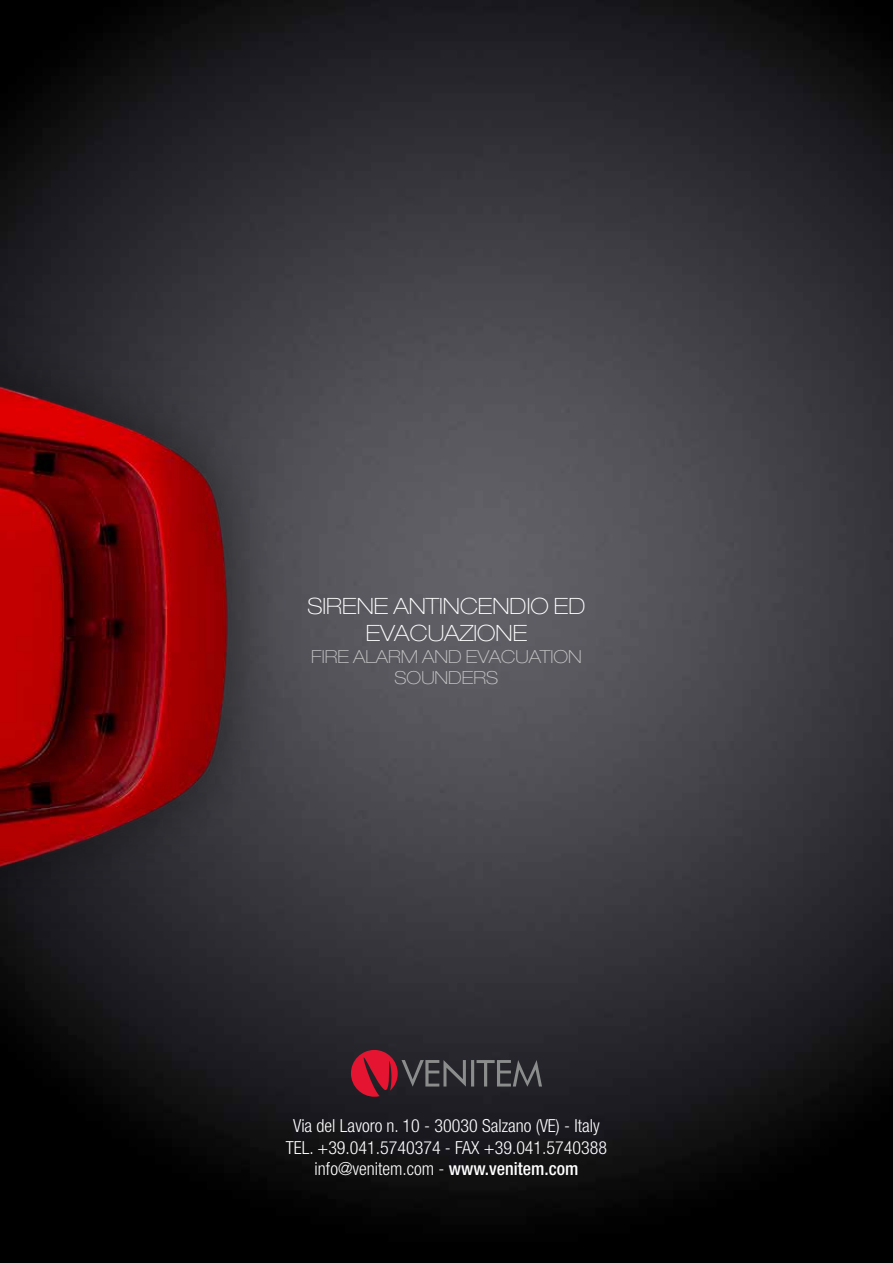
<style>
.page{position:relative;width:893px;height:1263px;background:#fff}
.page>*{position:absolute;margin:0;border:0;box-sizing:border-box;transform-origin:0 0}
.t1{font:100 expanded 22.5px/27px "Helvetica Neue LT Pro";color:#fff;text-align:center}
.t2{font:300 condensed 18px/21.6px "Helvetica Neue LT Pro";color:#fff;text-align:center}
.t3{font:100 expanded 18px/21.6px "Helvetica Neue LT Pro";color:#c6c6c6;text-align:center}
.s1{font-weight:500}
</style>
<div class="page">
<img style="left:0;top:0;width:893px;height:1263px">
<svg style="left:351px;top:1050px;width:191px;height:47px;background:#502e37"></svg>
<img style="left:0;top:277px;width:381px;height:703px">
<p class="t1" style="left:308px;top:592px;width:279px">SIRENE ANTINCENDIO ED<br>EVACUAZIONE</p>
<p class="t3" style="left:311px;top:645px;width:272px">FIRE ALARM AND EVACUATION<br>SOUNDERS</p>
<p class="t2" style="left:286px;top:1115px;width:323px">Via del Lavoro n. 10 - 30030 Salzano (VE) - Italy<br>TEL. +39.041.5740374 - FAX +39.041.5740388 info@venitem.com - <span class="s1">www.venitem.com</span></p>
</div>
